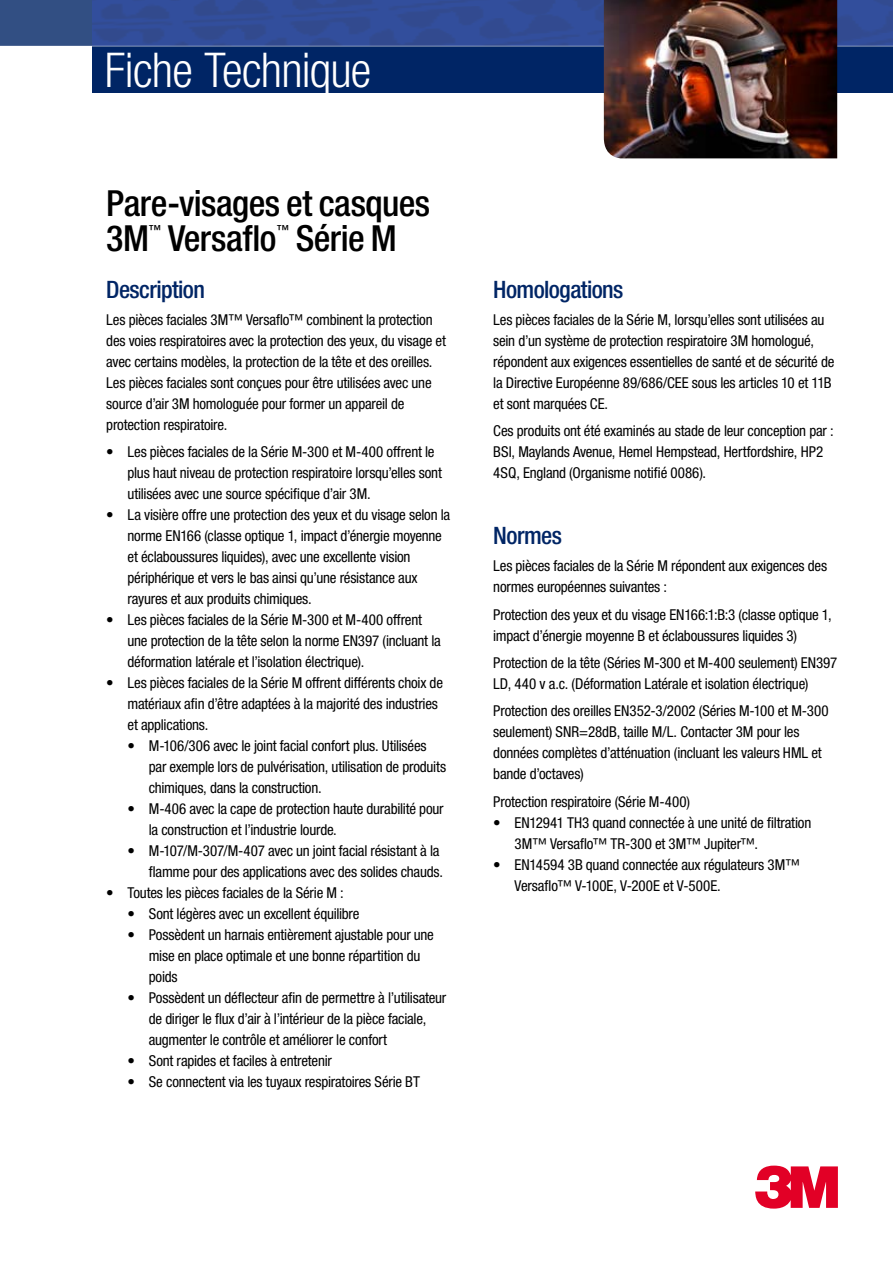
<style>
.page{position:relative;width:893px;height:1263px;background:#fff}
.page>*{position:absolute;margin:0;border:0;box-sizing:border-box;transform-origin:0 0}
.t1{font:300 condensed 48px "Helvetica Neue LTW1 G";letter-spacing:-.015em;color:#fff}
.t2{font:500 condensed 36px/34.5px "Helvetica Neue LTW1 G";letter-spacing:-.015em;color:#000}
.t3{font:500 condensed 24px "Helvetica Neue LTW1 G";letter-spacing:-.025em;color:#002565}
.t4{font:condensed 15px/21px "Helvetica Neue LTW1 G";letter-spacing:-.015em;color:#000}
.t5{font:500 condensed 12.6px "Helvetica Neue LTW1 G";color:#000}
</style>
<div class="page">
<div style="left:92px;top:46px;width:801px;height:47px;background:#002565"></div>
<svg style="left:0;top:0;width:893px;height:46px;background:#324d94"></svg>
<hr style="left:0;top:46px;width:893px;height:1px;background:#fff">
<img style="left:604px;top:0;width:233px;height:158px">
<svg style="left:755px;top:1165px;width:83px;height:43px"></svg>
<h1 class="t1" style="left:105px;top:42px;width:268px">Fiche Technique</h1>
<h2 class="t2" style="left:106px;top:186px;width:325px">Pare-visages et casques<br>3M</h2>
<p class="t5" style="left:149px;top:222px;width:14px">™</p>
<h2 class="t2" style="left:168px;top:220px;width:110px">Versaflo</h2>
<p class="t5" style="left:277px;top:222px;width:14px">™</p>
<h2 class="t2" style="left:296px;top:220px;width:103px">Série M</h2>
<h3 class="t3" style="left:106px;top:275px;width:100px">Description</h3>
<p class="t4" style="left:106px;top:309px;width:341px">Les pièces faciales 3M™ Versaflo™ combinent la protection des voies respiratoires avec la protection des yeux, du visage et avec certains modèles, la protection de la tête et des oreilles.<br>Les pièces faciales sont conçues pour être utilisées avec une source d’air 3M homologuée pour former un appareil de protection respiratoire.</p>
<p class="t4" style="left:128px;top:441px;width:316px;text-indent:-21px">• Les pièces faciales de la Série M-300 et M-400 offrent le plus haut niveau de protection respiratoire lorsqu’elles sont utilisées avec une source spécifique d’air 3M.</p>
<p class="t4" style="left:128px;top:504px;width:324px;text-indent:-21px">• La visière offre une protection des yeux et du visage selon la norme EN166 (classe optique 1, impact d’énergie moyenne et éclaboussures liquides), avec une excellente vision périphérique et vers le bas ainsi qu’une résistance aux rayures et aux produits chimiques.</p>
<p class="t4" style="left:128px;top:609px;width:315px;text-indent:-21px">• Les pièces faciales de la Série M-300 et M-400 offrent une protection de la tête selon la norme EN397 (incluant la déformation latérale et l’isolation électrique).</p>
<p class="t4" style="left:128px;top:672px;width:317px;text-indent:-21px">• Les pièces faciales de la Série M offrent différents choix de matériaux afin d’être adaptées à la majorité des industries et applications.</p>
<p class="t4" style="left:149px;top:735px;width:299px;text-indent:-21px">• M-106/306 avec le joint facial confort plus. Utilisées par exemple lors de pulvérisation, utilisation de produits chimiques, dans la construction.</p>
<p class="t4" style="left:149px;top:798px;width:296px;text-indent:-21px">• M-406 avec la cape de protection haute durabilité pour la construction et l’industrie lourde.</p>
<p class="t4" style="left:128px;top:840px;width:317px;text-align:right">• M-107/M-307/M-407 avec un joint facial résistant à la flamme pour des applications avec des solides chauds.</p>
<p class="t4" style="left:106px;top:882px;width:239px">• Toutes les pièces faciales de la Série M :</p>
<p class="t4" style="left:128px;top:903px;width:233px">• Sont légères avec un excellent équilibre</p>
<p class="t4" style="left:149px;top:924px;width:287px;text-indent:-21px">• Possèdent un harnais entièrement ajustable pour une mise en place optimale et une bonne répartition du poids</p>
<p class="t4" style="left:149px;top:987px;width:299px;text-indent:-21px">• Possèdent un déflecteur afin de permettre à l’utilisateur de diriger le flux d’air à l’intérieur de la pièce faciale, augmenter le contrôle et améliorer le confort</p>
<p class="t4" style="left:128px;top:1050px;width:206px">• Sont rapides et faciles à entretenir</p>
<p class="t4" style="left:128px;top:1071px;width:294px">• Se connectent via les tuyaux respiratoires Série BT</p>
<h3 class="t3" style="left:493px;top:275px;width:132px">Homologations</h3>
<p class="t4" style="left:493px;top:309px;width:343px">Les pièces faciales de la Série M, lorsqu’elles sont utilisées au sein d’un système de protection respiratoire 3M homologué, répondent aux exigences essentielles de santé et de sécurité de la Directive Européenne 89/686/CEE sous les articles 10 et 11B et sont marquées CE.</p>
<p class="t4" style="left:493px;top:420px;width:342px">Ces produits ont été examinés au stade de leur conception par :<br>BSI, Maylands Avenue, Hemel Hempstead, Hertfordshire, HP2<br>4SQ, England (Organisme notifié 0086).</p>
<h3 class="t3" style="left:493px;top:521px;width:70px">Normes</h3>
<p class="t4" style="left:493px;top:555px;width:335px">Les pièces faciales de la Série M répondent aux exigences des normes européennes suivantes :</p>
<p class="t4" style="left:493px;top:604px;width:340px">Protection des yeux et du visage EN166:1:B:3 (classe optique 1, impact d’énergie moyenne B et éclaboussures liquides 3)</p>
<p class="t4" style="left:493px;top:652px;width:346px">Protection de la tête (Séries M-300 et M-400 seulement) EN397<br>LD, 440 v a.c. (Déformation Latérale et isolation électrique)</p>
<p class="t4" style="left:493px;top:701px;width:337px">Protection des oreilles EN352-3/2002 (Séries M-100 et M-300 seulement) SNR=28dB, taille M/L. Contacter 3M pour les données complètes d’atténuation (incluant les valeurs HML et bande d’octaves)</p>
<p class="t4" style="left:493px;top:791px;width:198px">Protection respiratoire (Série M-400)</p>
<p class="t4" style="left:514px;top:812px;width:298px;text-indent:-21px">• EN12941 TH3 quand connectée à une unité de filtration<br>3M™ Versaflo™ TR‑300 et 3M™ Jupiter™.</p>
<p class="t4" style="left:514px;top:854px;width:287px;text-indent:-21px">• EN14594 3B quand connectée aux régulateurs 3M™<br>Versaflo™ V-100E, V-200E et V-500E.</p>
</div>
